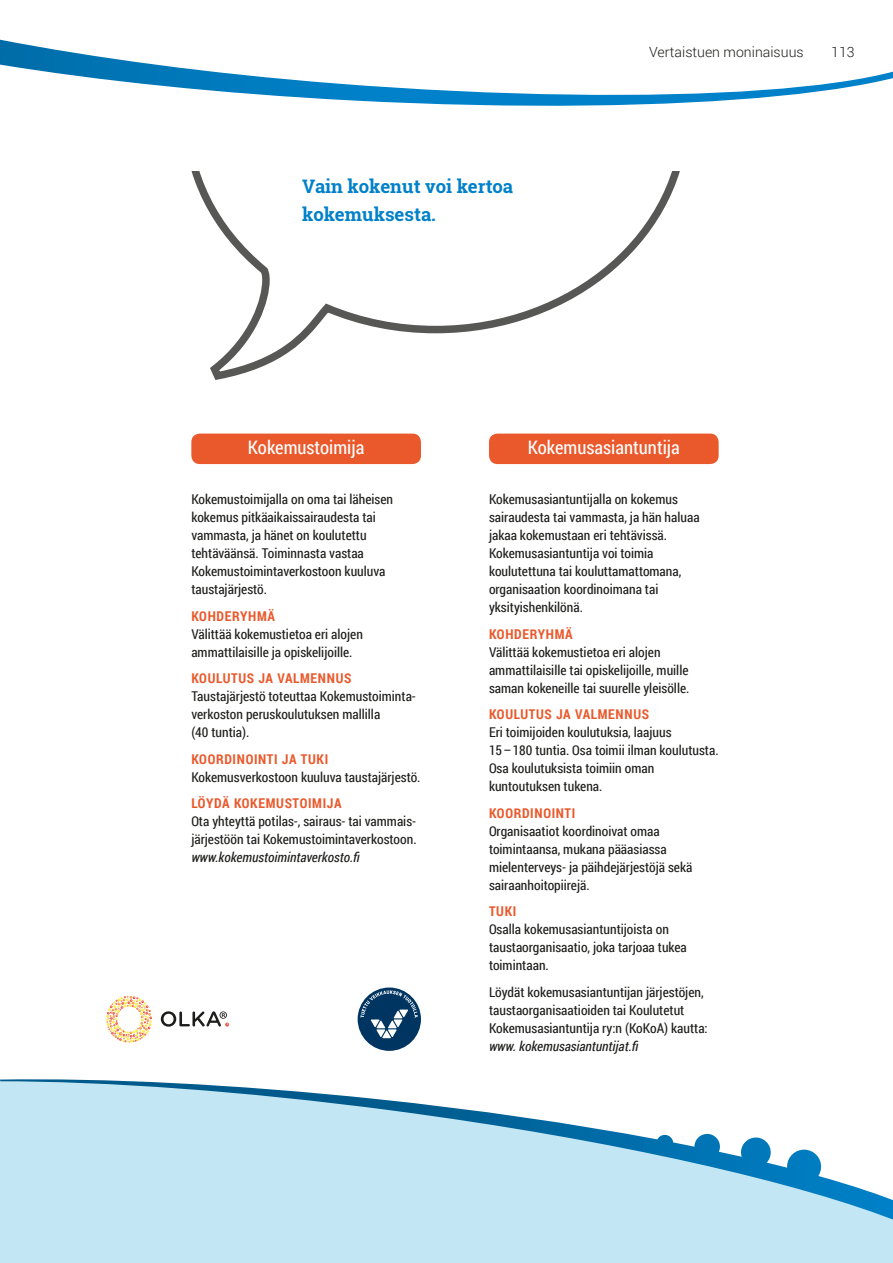
<style>
.page{position:relative;width:893px;height:1263px;background:#fff}
.page>*{position:absolute;margin:0;border:0;box-sizing:border-box;transform-origin:0 0}
.t1{font:700 18.6px/28.5px "Roboto Slab";color:#0081c9}
.t2{font:18.6px "Roboto Condensed";color:#fff}
.t3{font:300 14.1px "Roboto";color:#1d1d1b}
.t4{font:13.5px/18px "Roboto Condensed";color:#1d1d1b}
.t5{font:700 13.5px "Roboto Condensed";letter-spacing:.05em;color:#ea592c}
.t6{font:italic 13.5px "Roboto Condensed";color:#1d1d1b}
</style>
<div class="page">
<svg style="left:106px;top:996px;width:46px;height:46px"></svg>
<svg style="left:161px;top:1011px;width:68px;height:16px"></svg>
<svg style="left:358px;top:987px;width:63px;height:64px"></svg>
<svg style="left:1px;top:40px;width:892px;height:66px"></svg>
<svg style="left:0;top:39px;width:1px;height:26px"></svg>
<div style="left:11px;top:1223px;width:882px;height:40px;background:#c2e6f4"></div>
<svg style="left:11px;top:1079px;width:882px;height:144px"></svg>
<div style="left:0;top:1079px;width:11px;height:184px;background:#c2e6f4"></div>
<svg style="left:191px;top:171px;width:489px;height:209px"></svg>
<div style="left:302px;top:150px;width:216px;height:68px;background:#fff"></div>
<div style="left:302px;top:179px;width:134px;height:67px;background:#fff"></div>
<div style="left:191px;top:434px;width:230px;height:30px;background:#ea592c;border-radius:9px"></div>
<div style="left:489px;top:434px;width:230px;height:30px;background:#ea592c;border-radius:9px"></div>
<h1 class="t1" style="left:302px;top:172px;width:212px">Vain kokenut voi kertoa kokemuksesta.</h1>
<p class="t3" style="left:649px;top:43px;width:156px">Vertaistuen moninaisuus</p>
<p class="t3" style="left:831px;top:43px;width:25px">113</p>
<h1 class="t2" style="left:248px;top:435px;width:118px">Kokemustoimija</h1>
<h1 class="t2" style="left:528px;top:435px;width:153px">Kokemusasiantuntija</h1>
<p class="t4" style="left:191px;top:490px;width:203px">Kokemustoimijalla on oma tai läheisen kokemus pitkäaikaissairaudesta tai vammasta, ja hänet on koulutettu tehtäväänsä. Toiminnasta vastaa Kokemustoimintaverkostoon kuuluva taustajärjestö.</p>
<p class="t5" style="left:191px;top:606px;width:85px">KOHDERYHMÄ</p>
<p class="t4" style="left:191px;top:624px;width:173px">Välittää kokemustietoa eri alojen ammattilaisille ja opiskelijoille.</p>
<p class="t5" style="left:191px;top:669px;width:162px">KOULUTUS JA VALMENNUS</p>
<p class="t4" style="left:191px;top:687px;width:226px">Taustajärjestö toteuttaa Kokemustoiminta&shy;verkoston peruskoulutuksen mallilla<br>(40 tuntia).</p>
<p class="t5" style="left:191px;top:749px;width:138px">KOORDINOINTI JA TUKI</p>
<p class="t4" style="left:191px;top:767px;width:231px">Kokemusverkostoon kuuluva taustajärjestö.</p>
<p class="t5" style="left:191px;top:794px;width:152px">LÖYDÄ KOKEMUSTOIMIJA</p>
<p class="t4" style="left:191px;top:812px;width:227px">Ota yhteyttä potilas-, sairaus- tai vammais&shy;järjestöön tai Kokemustoimintaverkostoon.</p>
<p class="t6" style="left:191px;top:848px;width:170px">www.kokemustoimintaverkosto.fi</p>
<p class="t4" style="left:489px;top:490px;width:212px">Kokemusasiantuntijalla on kokemus sairaudesta tai vammasta, ja hän haluaa jakaa kokemustaan eri tehtävissä.<br>Kokemusasiantuntija voi toimia koulutettuna tai kouluttamattomana, organisaation koordinoimana tai yksityishenkilönä.</p>
<p class="t5" style="left:489px;top:624px;width:85px">KOHDERYHMÄ</p>
<p class="t4" style="left:489px;top:642px;width:202px">Välittää kokemustietoa eri alojen ammattilaisille tai opiskelijoille, muille saman kokeneille tai suurelle yleisölle.</p>
<p class="t5" style="left:489px;top:705px;width:162px">KOULUTUS JA VALMENNUS</p>
<p class="t4" style="left:489px;top:723px;width:231px">Eri toimijoiden koulutuksia, laajuus<br>15 – 180 tuntia. Osa toimii ilman koulutusta.<br>Osa koulutuksista toimiin oman kuntoutuksen tukena.</p>
<p class="t5" style="left:489px;top:803px;width:88px">KOORDINOINTI</p>
<p class="t4" style="left:489px;top:821px;width:205px">Organisaatiot koordinoivat omaa toimintaansa, mukana pääasiassa mielenterveys- ja päihdejärjestöjä sekä sairaanhoitopiirejä.</p>
<p class="t5" style="left:489px;top:902px;width:29px">TUKI</p>
<p class="t4" style="left:489px;top:920px;width:199px">Osalla kokemusasiantuntijoista on taustaorganisaatio, joka tarjoaa tukea toimintaan.</p>
<p class="t4" style="left:489px;top:982px;width:220px">Löydät kokemusasiantuntijan järjestöjen, taustaorganisaatioiden tai Koulutetut<br>Kokemusasiantuntija ry:n (KoKoA) kautta:</p>
<p class="t6" style="left:489px;top:1036px;width:151px">www. kokemusasiantuntijat.fi</p>
</div>
